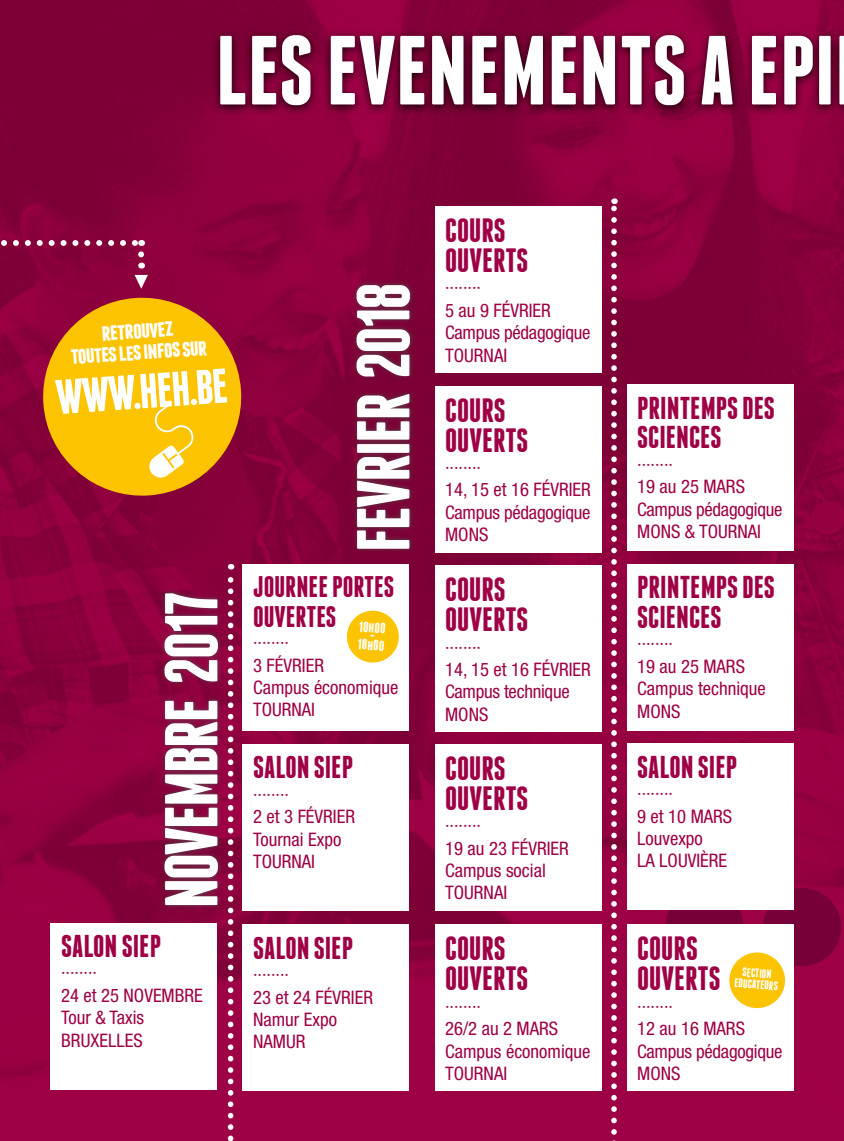
<style>
.page{position:relative;width:844px;height:1141px;background:#fff}
.page>*{position:absolute;margin:0;border:0;box-sizing:border-box;transform-origin:0 0}
.t1{font:700 98px "Franchise";color:#fff}
.t2{font:700 74.73px "Franchise";letter-spacing:-.03em;color:#fff}
.t3{font:700 48.82px "Franchise";color:#fff}
.t4{font:700 33.6px/29.9px "Franchise";color:#9f0045}
.t5{font:700 31.5px/29.9px "Franchise";color:#9f0045}
.t6{font:700 29.75px/29.9px "Franchise";color:#9f0045}
.t7{font:700 24.32px/21.3px "Franchise";color:#fff;text-align:center}
.t8{font:condensed 18.72px/22.4px "Helvetica Neue";color:#9f0045}
.t9{font:700 15.05px "Franchise";color:#fff}
.t10{font:700 12.42px/11.2px "Franchise";color:#fff;text-align:center}
</style>
<div class="page">
<img style="left:0;top:0;width:843px;height:1141px">
<svg style="left:665px;top:888px;width:78px;height:78px"></svg>
<div style="left:762px;top:888px;width:78px;height:78px;background:#780038;border-radius:50%"></div>
<div style="left:50px;top:923px;width:167px;height:166px;background:#fff"></div>
<div style="left:626px;top:564px;width:167px;height:167px;background:#fff"></div>
<svg style="left:228px;top:564px;width:5px;height:577px"></svg>
<svg style="left:611px;top:198px;width:5px;height:943px"></svg>
<div style="left:159px;top:588px;width:64px;height:322px;background:#515353;opacity:.8"></div>
<div style="left:351px;top:280px;width:64px;height:274px;background:#515353;opacity:.8"></div>
<div style="left:434px;top:744px;width:167px;height:167px;background:#fff"></div>
<div style="left:434px;top:386px;width:167px;height:167px;background:#fff"></div>
<div style="left:242px;top:564px;width:167px;height:167px;background:#fff"></div>
<div style="left:626px;top:744px;width:167px;height:166px;background:#fff"></div>
<div style="left:242px;top:925px;width:167px;height:166px;background:#fff"></div>
<svg style="left:40px;top:294px;width:205px;height:205px;background:#da8a11"></svg>
<svg style="left:148px;top:403px;width:46px;height:76px"></svg>
<div style="left:626px;top:384px;width:167px;height:167px;background:#fff"></div>
<div style="left:242px;top:744px;width:167px;height:167px;background:#fff"></div>
<div style="left:211px;top:29px;width:632px;height:88px;background:#000;opacity:.8"></div>
<svg style="left:0;top:240px;width:135px;height:6px"></svg>
<svg style="left:138px;top:254px;width:6px;height:15px"></svg>
<svg style="left:134px;top:275px;width:14px;height:14px"></svg>
<div style="left:434px;top:566px;width:167px;height:166px;background:#fff"></div>
<div style="left:434px;top:925px;width:167px;height:166px;background:#fff"></div>
<div style="left:434px;top:206px;width:167px;height:167px;background:#fff"></div>
<div style="left:626px;top:925px;width:167px;height:166px;background:#fff"></div>
<svg style="left:729px;top:952px;width:56px;height:57px"></svg>
<svg style="left:346px;top:610px;width:53px;height:53px"></svg>
<h1 class="t1" style="left:215px;top:24px;width:621px">LES EVENEMENTSÀA EPI</h1>
<p class="t7" style="left:69px;top:324px;width:138px;rotate:-4deg">RETROUVEZ<br>TOUTES LES INFOS SUR</p>
<h3 class="t3" style="left:54px;top:375px;width:174px;rotate:-4deg">WWW.HEH.BE</h3>
<h2 class="t2" style="left:156px;top:908px;width:318px;rotate:-90deg">NOVEMBRE 2017</h2>
<h3 class="t5" style="left:61px;top:931px;width:101px">SALON SIEP</h3>
<p class="t8" style="left:61px;top:961px;width:143px">········<br>24 et 25 novembre<br>Tour &amp; Taxis<br>Bruxelles</p>
<h2 class="t2" style="left:348px;top:552px;width:271px;rotate:-90deg">FEVRIER 2018</h2>
<h3 class="t6" style="left:253px;top:571px;width:142px">JOURNEE PORTES<br>OUVERTES</h3>
<p class="t8" style="left:253px;top:631px;width:147px">········<br>3 février<br>Campus économique<br>TOURNAI</p>
<p class="t9" style="left:359px;top:619px;width:28px;rotate:4deg">10H00</p>
<p class="t9" style="left:358px;top:637px;width:28px;rotate:4deg">18H00</p>
<h3 class="t5" style="left:253px;top:752px;width:101px">SALON SIEP</h3>
<p class="t8" style="left:253px;top:783px;width:103px">········<br>2 et 3 février<br>Tournai Expo tournai</p>
<h3 class="t5" style="left:253px;top:933px;width:101px">SALON SIEP</h3>
<p class="t8" style="left:253px;top:963px;width:121px">········<br>23 et 24 février<br>Namur Expo<br>NAMUR</p>
<h3 class="t4" style="left:445px;top:215px;width:85px">COURS<br>OUVERTS</h3>
<p class="t8" style="left:445px;top:276px;width:147px">········<br>5 au 9 février<br>Campus pédagogique<br>TOURNAI</p>
<h3 class="t4" style="left:445px;top:395px;width:85px">COURS<br>OUVERTS</h3>
<p class="t8" style="left:445px;top:456px;width:147px">········<br>14, 15 et 16 février<br>Campus pédagogique<br>MONS</p>
<h3 class="t4" style="left:445px;top:575px;width:85px">COURS<br>OUVERTS</h3>
<p class="t8" style="left:445px;top:636px;width:147px">········<br>14, 15 et 16 février<br>Campus technique<br>MONS</p>
<h3 class="t4" style="left:445px;top:753px;width:85px">COURS<br>OUVERTS</h3>
<p class="t8" style="left:445px;top:814px;width:125px">········<br>19 au 23 Février<br>Campus social<br>TOURNAI</p>
<h3 class="t4" style="left:445px;top:934px;width:85px">COURS<br>OUVERTS</h3>
<p class="t8" style="left:445px;top:995px;width:147px">········<br>26/2 au 2 mars<br>Campus économique<br>TOURNAI</p>
<h3 class="t5" style="left:637px;top:393px;width:139px">PRINTEMPS DES<br>SCIENCES</h3>
<p class="t8" style="left:637px;top:453px;width:147px">········<br>19 au 25 mars<br>Campus pédagogique<br>MONS</p>
<p class="t8" style="left:684px;top:520px;width:24px">&amp; TOURNAI</p>
<h3 class="t5" style="left:637px;top:572px;width:139px">PRINTEMPS DES<br>SCIENCES</h3>
<p class="t8" style="left:637px;top:632px;width:130px">········<br>19 au 25 mars<br>Campus technique<br>MONS</p>
<h3 class="t5" style="left:637px;top:752px;width:101px">SALON SIEP</h3>
<p class="t8" style="left:637px;top:782px;width:67px">········<br>9 et 10 MARS<br>Louvexpo<br>LA LOUV</p>
<p class="t8" style="left:696px;top:849px;width:32px">ière</p>
<h3 class="t4" style="left:637px;top:934px;width:85px">COURS<br>OUVERTS</h3>
<p class="t8" style="left:637px;top:995px;width:147px">········<br>12 au 16 MARS<br>Campus pédagogique<br>MONS</p>
<p class="t10" style="left:735px;top:966px;width:45px;rotate:4deg">SECTION<br>EDUCATEURS</p>
</div>
